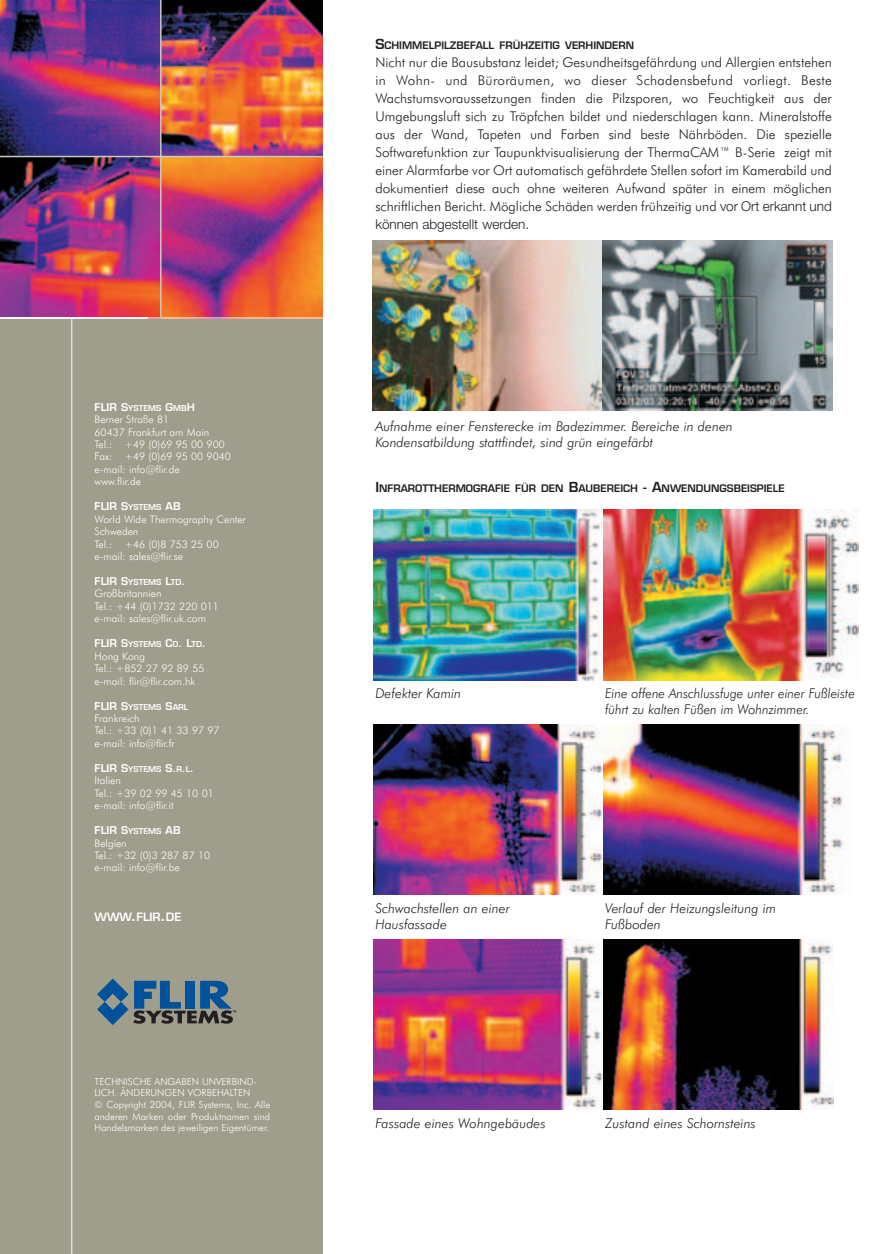
<style>
.page{position:relative;width:892px;height:1254px;background:#fff}
.page>*{position:absolute;margin:0;border:0;box-sizing:border-box;transform-origin:0 0}
.t1{font:300 13.5px/18px "Futura BT";color:#231f20;text-align:justify}
.t2{font:italic 300 13.5px/15.8px "Futura BT";color:#231f20}
.t3{font:italic 300 13.5px/15.8px "Futura BT";color:#231f20;scale:.95 1}
.t4{font:300 13.5px "Helvetica Neue";color:#231f20}
.t5{font:600 11.25px "Eurostile";color:#fff}
.t6{font:300 10.5px/12.5px "Futura BT";color:#fff}
.t7{font:600 10.5px "Eurostile";color:#fff}
.t8{font:600 10.2px "Eurostile";color:#231f20}
.t9{font:300 9.75px/11.7px "Futura BT";color:#fff}
.t10{font:600 7.8px "Eurostile";color:#fff}
.s1{font-size:10.5px}
.s2{font-size:7.8px}
.s3{font-size:15px}
.s4{font-size:13.5px}
.s5{font-family:"Helvetica Neue"}
</style>
<div class="page">
<img style="left:0;top:0;width:859px;height:1253px">
<p class="t10" style="left:95px;top:405px;width:102px"><span class="s1">FLIR S</span>YSTEMS <span class="s1">G</span>MB<span class="s1">H</span></p>
<p class="t6" style="left:95px;top:414px;width:138px">Berner Straße 81<br>60437 Frankfurt am Main<br>Tel.: +49 (0)69 95 00 900<br>Fax: +49 (0)69 95 00 9040 e-mail: info@flir.de<br>www.flir.de</p>
<p class="t7" style="left:95px;top:502px;width:87px">FLIR S<span class="s2">YSTEMS</span> AB</p>
<p class="t6" style="left:95px;top:514px;width:153px">World Wide Thermography Center<br>Schweden<br>Tel.: +46 (0)8 753 25 00 e-mail: sales@flir.se</p>
<p class="t10" style="left:95px;top:579px;width:92px"><span class="s1">FLIR S</span>YSTEMS <span class="s1">L</span>TD<span class="s1">.</span></p>
<p class="t6" style="left:95px;top:588px;width:126px">Großbritannien<br>Tel.: +44 (0)1732 220 011 e-mail: sales@flir.uk.com</p>
<p class="t7" style="left:95px;top:639px;width:113px">FLIR S<span class="s2">YSTEMS</span> C<span class="s2">O</span>. L<span class="s2">TD</span>.</p>
<p class="t6" style="left:95px;top:651px;width:111px">Hong Kong<br>Tel.: +852 27 92 89 55 e-mail: flir@flir.com.hk</p>
<p class="t10" style="left:95px;top:703px;width:95px"><span class="s1">FLIR S</span>YSTEMS <span class="s1">S</span>ARL</p>
<p class="t6" style="left:95px;top:713px;width:126px">Frankreich<br>Tel.: +33 (0)1 41 33 97 97 e-mail: info@flir.fr</p>
<p class="t7" style="left:95px;top:764px;width:101px">FLIR S<span class="s2">YSTEMS</span> S.<span class="s2">R</span>.<span class="s2">L</span>.</p>
<p class="t6" style="left:95px;top:775px;width:121px">Italien<br>Tel.: +39 02 99 45 10 01 e-mail: info@flir.it</p>
<p class="t7" style="left:95px;top:826px;width:87px">FLIR S<span class="s2">YSTEMS</span> AB</p>
<p class="t6" style="left:95px;top:837px;width:117px">Belgien<br>Tel.: +32 (0)3 287 87 10 e-mail: info@flir.be</p>
<p class="t5" style="left:95px;top:912px;width:88px">WWW<span class="s3">.</span>FLIR<span class="s3">.</span>DE</p>
<p class="t9" style="left:95px;top:1076px;width:177px">TECHNISCHE ANGABEN UNVERBIND-LICH. ÄNDERUNGEN VORBEHALTEN<br>© Copyright 2004, FLIR Systems, Inc. Alle anderen Marken oder Produktnamen sind Handelsmarken des jeweiligen Eigentümer.</p>
<p class="t8" style="left:375px;top:42px;width:260px"><span class="s4">S</span>CHIMMELPILZBEFALL FRÜHZEITIG VERHINDERN</p>
<p class="t1" style="left:375px;top:55px;width:458px">Nicht nur die Bausubstanz leidet; Gesundheitsgefährdung und Allergien entstehen in Wohn- und Büroräumen, wo dieser Schadensbefund vorliegt. Beste Wachstumsvoraussetzungen finden die Pilzsporen, wo Feuchtigkeit aus der Umgebungsluft sich zu Tröpfchen bildet und niederschlagen kann. Mineralstoffe aus der Wand, Tapeten und Farben sind beste Nährböden. Die spezielle Softwarefunktion zur Taupunktvisualisierung der ThermaCAM™ B-Serie zeigt mit einer Alarmfarbe vor Ort automatisch gefährdete Stellen sofort im Kamerabild und dokumentiert diese auch ohne weiteren Aufwand später in einem möglichen schriftlichen Bericht. Mögliche Schäden werden frühzeitig und <span class="s5">vor Ort erkannt und</span></p>
<p class="t4" style="left:375px;top:220px;width:155px">können abgestellt werden.</p>
<p class="t2" style="left:375px;top:420px;width:359px">Aufnahme einer Fensterecke im Badezimmer. Bereiche in denen<br>Kondensatbildung stattfindet, sind grün eingefärbt</p>
<p class="t8" style="left:375px;top:484px;width:411px"><span class="s4">I</span>NFRAROTTHERMOGRAFIE FÜR DEN <span class="s4">B</span>AUBEREICH <span class="s4">- A</span>NWENDUNGSBEISPIELE</p>
<p class="t2" style="left:375px;top:687px;width:87px">Defekter Kamin</p>
<p class="t2" style="left:375px;top:902px;width:136px">Schwachstellen an einer<br>Hausfassade</p>
<p class="t3" style="left:605px;top:687px;width:264px">Eine offene Anschlussfuge unter einer Fußleiste führt zu kalten Füßen im Wohnzimmer.</p>
<p class="t2" style="left:605px;top:901px;width:172px">Verlauf der Heizungsleitung im<br>Fußboden</p>
<p class="t2" style="left:375px;top:1116px;width:172px">Fassade eines Wohngebäudes</p>
<p class="t2" style="left:605px;top:1116px;width:152px">Zustand eines Schornsteins</p>
</div>
